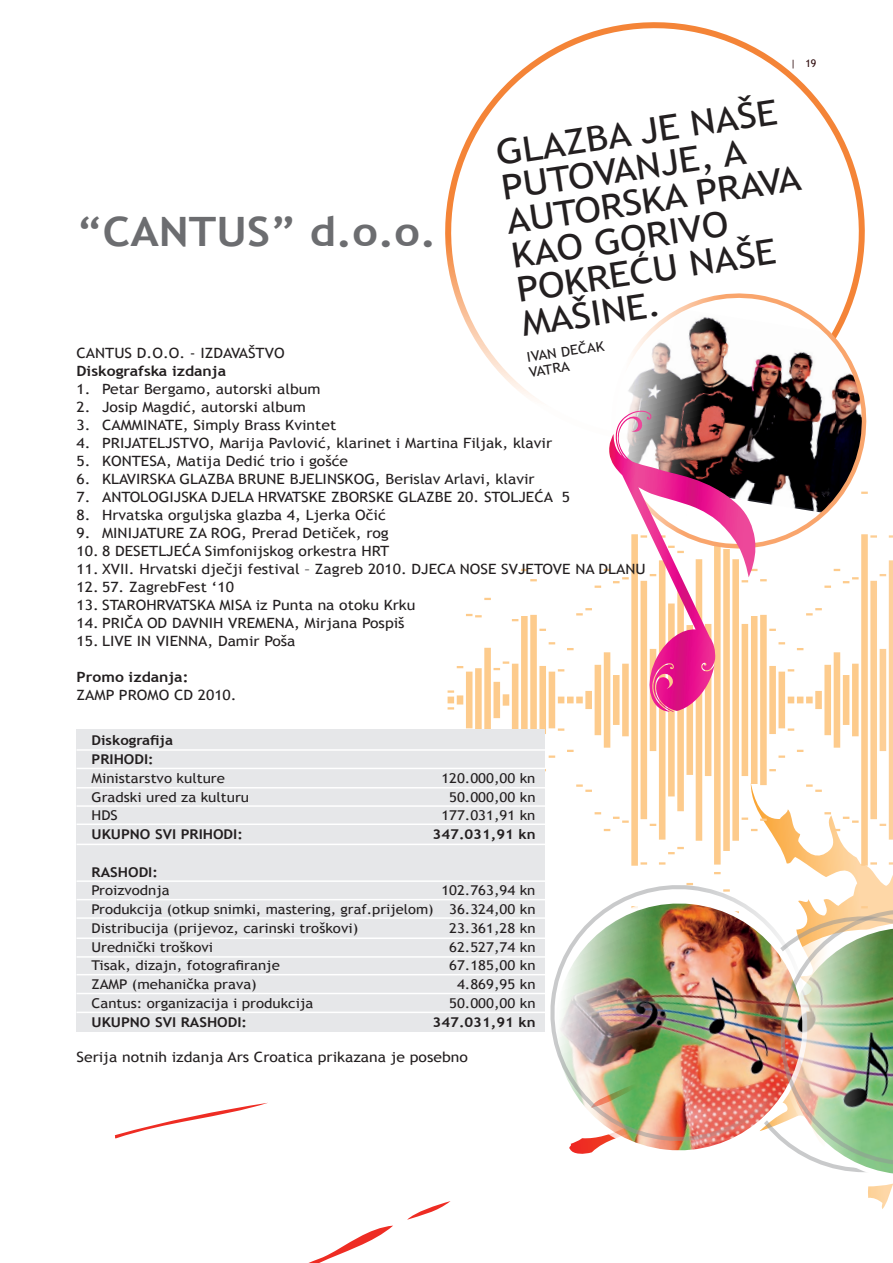
<style>
.page{position:relative;width:893px;height:1263px;background:#fff}
.page>*{position:absolute;margin:0;border:0;box-sizing:border-box;transform-origin:0 0}
.t1{font:700 40.5px "Trebuchet MS";color:#6c6d70;scale:1.11 1}
.t2{font:34.65px/34.7px "Trebuchet MS";color:#231f20;scale:1.13 1}
.t3{font:14.1px "Trebuchet MS";color:#231f20;scale:1.11 1}
.t4{font:700 14.1px "Trebuchet MS";color:#231f20;scale:1.11 1}
.t5{font:13.5px/18.8px "Trebuchet MS";color:#231f20;text-align:justify;scale:1.11 1}
.t6{font:700 13.5px/18.8px "Trebuchet MS";color:#231f20;scale:1.11 1}
.t7{font:10.5px "Trebuchet MS";color:#2f0c0e}
</style>
<div class="page">
<svg style="left:714px;top:866px;width:179px;height:343px"></svg>
<svg style="left:407px;top:1201px;width:44px;height:19px"></svg>
<svg style="left:308px;top:1225px;width:85px;height:38px"></svg>
<svg style="left:114px;top:1103px;width:153px;height:35px"></svg>
<svg style="left:448px;top:700px;width:445px;height:166px"></svg>
<svg style="left:457px;top:535px;width:436px;height:165px"></svg>
<svg style="left:445px;top:22px;width:420px;height:377px"></svg>
<svg style="left:599px;top:286px;width:279px;height:275px"></svg>
<svg style="left:570px;top:894px;width:247px;height:271px"></svg>
<img style="left:550px;top:880px;width:265px;height:270px">
<img style="left:737px;top:905px;width:156px;height:284px">
<svg style="left:608px;top:411px;width:148px;height:301px"></svg>
<div style="left:77px;top:729px;width:468px;height:303px;background:#e6e7e9"></div>
<hr style="left:77px;top:749px;width:468px;height:2px;background:#fff">
<hr style="left:77px;top:768px;width:468px;height:1px;background:#fff">
<hr style="left:77px;top:823px;width:468px;height:2px;background:#fff">
<hr style="left:77px;top:805px;width:468px;height:2px;background:#fff">
<hr style="left:77px;top:787px;width:468px;height:1px;background:#fff">
<hr style="left:77px;top:880px;width:468px;height:2px;background:#fff">
<hr style="left:77px;top:844px;width:468px;height:1px;background:#fff">
<hr style="left:77px;top:899px;width:468px;height:1px;background:#fff">
<hr style="left:77px;top:917px;width:468px;height:2px;background:#fff">
<hr style="left:77px;top:937px;width:468px;height:2px;background:#fff">
<hr style="left:77px;top:956px;width:468px;height:2px;background:#fff">
<hr style="left:77px;top:974px;width:468px;height:1px;background:#fff">
<hr style="left:77px;top:993px;width:468px;height:1px;background:#fff">
<hr style="left:77px;top:1011px;width:468px;height:2px;background:#fff">
<p class="t7" style="left:790px;top:57px;width:27px">| 19</p>
<h2 class="t2" style="left:494px;top:135px;width:279px;rotate:-8deg">GLAZBAJE NAŠE<br>PUTOVANJE, A<br>AUTORSKAPRAVA<br>KAO GORIVO<br>POKREĆU NAŠE<br>MAŠINE.</h2>
<p class="t5" style="left:526px;top:349px;width:71px;line-height:15.1px;rotate:-8deg">iv an deč ak vat ra</p>
<h1 class="t1" style="left:77px;top:206px;width:326px">“CANTUS” d.o.o.</h1>
<p class="t3" style="left:77px;top:345px;width:26px">Cantu</p>
<p class="t3" style="left:125px;top:345px;width:128px">s d.o.o. - Izdavaštvo</p>
<p class="t4" style="left:77px;top:362px;width:136px">Diskografska izdanja</p>
<p class="t3" style="left:77px;top:381px;width:221px">1. Petar Bergamo, autorski album</p>
<p class="t3" style="left:77px;top:399px;width:208px">2. Josip Magdić, autorski album</p>
<p class="t3" style="left:77px;top:417px;width:235px">3. CAMMINATE, Simply Brass Kvintet</p>
<p class="t3" style="left:77px;top:435px;width:430px">4. PRIJATELJSTVO, Marija Pavlović, klarinet i Martina Filjak, klavir</p>
<p class="t3" style="left:77px;top:453px;width:246px">5. KONTESA, Matija Dedić trio i gošće</p>
<p class="t3" style="left:77px;top:471px;width:414px">6. KLAVIRS KA GLAZBA BRUNE BJELINSKOG, Berislav Arlavi, klavir</p>
<p class="t3" style="left:77px;top:489px;width:446px">7. ANTOLOGIJS KA DJ ELA HRVATSKE ZBORS KE GLAZBE 20. STOLJEĆA 5</p>
<p class="t3" style="left:77px;top:507px;width:280px">8. Hrvatska orguljska glazba 4, Ljerka Očić</p>
<p class="t3" style="left:77px;top:525px;width:283px">9. MINIJATURE ZA ROG, Prerad Detiček, rog</p>
<p class="t3" style="left:77px;top:543px;width:283px">10. 8 DESETLJEĆA Simfonijskog orkestra HRT</p>
<p class="t3" style="left:77px;top:561px;width:514px">11. XVII. Hrvatski dječji festival – Zagreb 2010. DJ ECA NOSE SVJETOVE NA DLANU</p>
<p class="t3" style="left:77px;top:579px;width:143px">12. 57. ZagrebFest ‘10</p>
<p class="t3" style="left:77px;top:597px;width:307px">13. STAROHRVATSKA MISA iz Punta na otoku Krku</p>
<p class="t3" style="left:77px;top:615px;width:297px">14. PRIČA OD DAVNIH VREMENA, Mirjana Pospiš</p>
<p class="t3" style="left:77px;top:633px;width:199px">15. LIVE IN VIENNA, Damir Poša</p>
<p class="t4" style="left:77px;top:668px;width:102px">Promo izdanja:</p>
<p class="t3" style="left:77px;top:687px;width:146px">ZAMP PROMO CD 2010.</p>
<p class="t6" style="left:92px;top:731px;width:75px">Diskografija<br>Prihodi</p>
<p class="t6" style="left:148px;top:750px;width:6px">:</p>
<p class="t5" style="left:92px;top:769px;width:122px">Ministarstvo kulture</p>
<p class="t5" style="left:441px;top:769px;width:86px">120.000,00 kn</p>
<p class="t5" style="left:92px;top:787px;width:143px">Gradski ured za kulturu</p>
<p class="t5" style="left:449px;top:787px;width:79px">50.000,00 kn</p>
<p class="t5" style="left:92px;top:806px;width:15px">HDS</p>
<p class="t5" style="left:441px;top:806px;width:86px">177.031,91 kn</p>
<p class="t6" style="left:92px;top:825px;width:19px">Ukupno</p>
<p class="t6" style="left:155px;top:825px;width:7px">svi</p>
<p class="t6" style="left:181px;top:825px;width:9px">prihodi</p>
<p class="t6" style="left:237px;top:825px;width:6px">:</p>
<p class="t6" style="left:433px;top:825px;width:94px">347.031,91 kn</p>
<p class="t6" style="left:92px;top:862px;width:17px">Rashodi</p>
<p class="t6" style="left:152px;top:862px;width:6px">:</p>
<p class="t5" style="left:92px;top:881px;width:72px">Proizvodnja</p>
<p class="t5" style="left:92px;top:881px;width:401px;text-indent:350px">102.763,94 kn Produkcija (otkup snimki, mastering, graf.prijelom) 36.324,00 kn Distribucija (prijevoz, carinski troškovi)</p>
<p class="t5" style="left:449px;top:919px;width:79px">23.361,28 kn</p>
<p class="t5" style="left:92px;top:937px;width:111px">Urednički troškovi</p>
<p class="t5" style="left:449px;top:937px;width:79px">62.527,74 kn</p>
<p class="t5" style="left:92px;top:956px;width:171px">Tisak, dizajn, fotografiranje</p>
<p class="t5" style="left:449px;top:956px;width:79px">67.185,00 kn</p>
<p class="t5" style="left:92px;top:975px;width:150px">ZAMP (mehanička prava)</p>
<p class="t5" style="left:457px;top:975px;width:72px">4.869,95 kn</p>
<p class="t5" style="left:92px;top:994px;width:201px">Cantus: organizacija i produkcija</p>
<p class="t5" style="left:449px;top:994px;width:79px">50.000,00 kn</p>
<p class="t6" style="left:92px;top:1012px;width:19px">Ukupno</p>
<p class="t6" style="left:155px;top:1012px;width:7px">svi</p>
<p class="t6" style="left:181px;top:1012px;width:9px">rashodi</p>
<p class="t6" style="left:242px;top:1012px;width:6px">:</p>
<p class="t6" style="left:433px;top:1012px;width:94px">347.031,91 kn</p>
<p class="t3" style="left:77px;top:1049px;width:354px">Serija notnih izdanja Ars Croatica prikazana je posebno</p>
</div>
